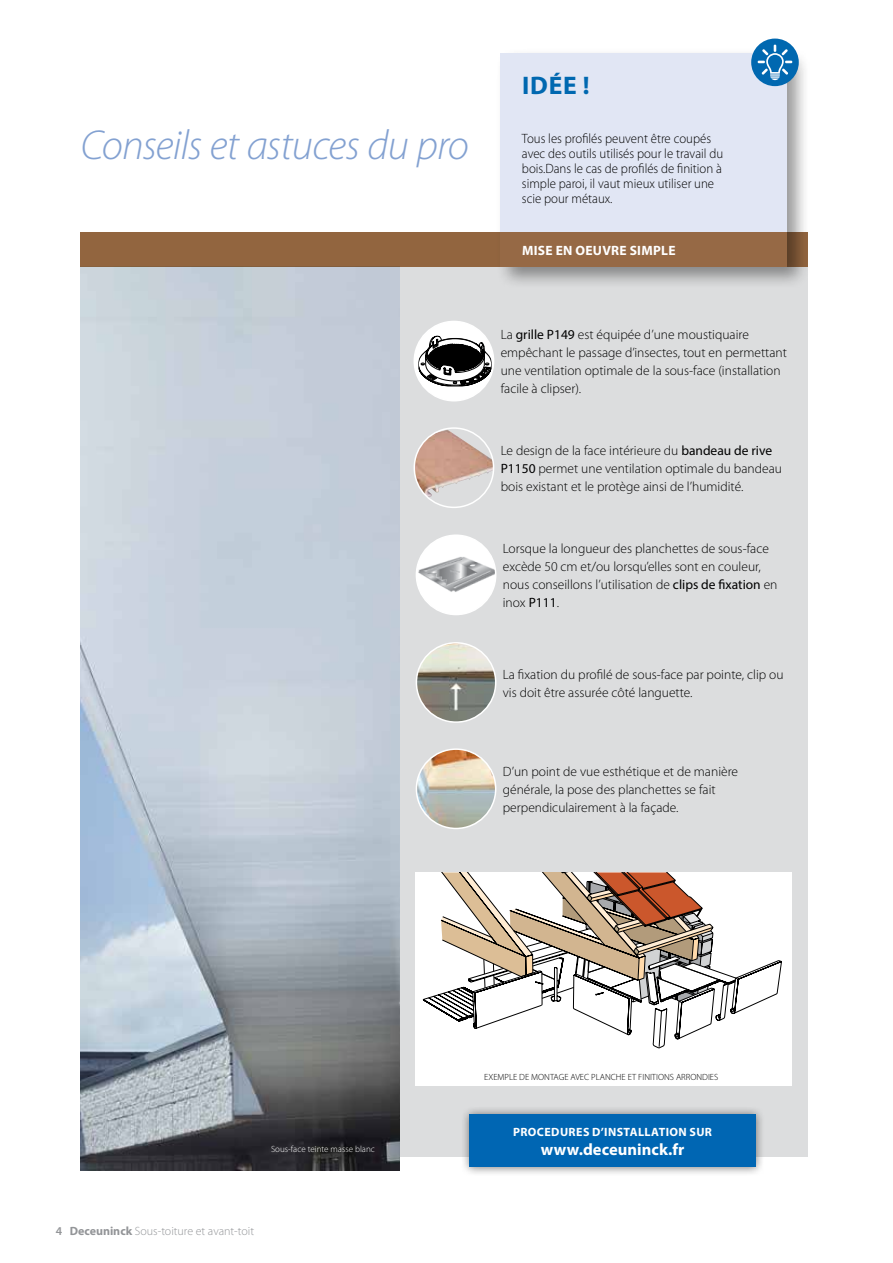
<style>
.page{position:relative;width:893px;height:1263px;background:#fff}
.page>*{position:absolute;margin:0;border:0;box-sizing:border-box;transform-origin:0 0}
.t1{font:italic 300 42px "Myriad Pro";letter-spacing:-.02em;color:#83a1d1}
.t2{font:700 25.5px "Myriad Pro";color:#0068b0}
.t3{font:700 16.5px "Myriad Pro";color:#fff}
.t4{font:300 13.5px/18px "Myriad Pro";color:#000}
.t5{font:300 13.5px/15px "Myriad Pro";color:#000;scale:.95 1}
.t6{font:700 13.5px "Myriad Pro";letter-spacing:.02em;color:#fff}
.t7{font:300 12px "Myriad Pro";color:#939598}
.t8{font:700 12px "Myriad Pro";letter-spacing:.035em;color:#fff}
.t9{font:300 9px "Myriad Pro";color:#000}
.t10{font:300 9px "Myriad Pro";color:#fff}
.s1{font-weight:400}
.s2{font-weight:600}
.s3{font-weight:700}
</style>
<div class="page">
<div style="left:81px;top:233px;width:727px;height:924px;background:#dcddde"></div>
<img style="left:81px;top:267px;width:318px;height:903px">
<div style="left:495px;top:48px;width:315px;height:242px;background:#000;opacity:.4"></div>
<div style="left:501px;top:54px;width:286px;height:213px;background:#e1e6f4"></div>
<div style="left:81px;top:233px;width:727px;height:34px;background:#92653f"></div>
<div style="left:461px;top:1105px;width:304px;height:71px;background:#000;opacity:.5"></div>
<div style="left:469px;top:1114px;width:287px;height:53px;background:#0066b3"></div>
<div style="left:751px;top:39px;width:48px;height:47px;background:#0068b0;border-radius:50%"></div>
<svg style="left:757px;top:44px;width:36px;height:36px"></svg>
<div style="left:416px;top:872px;width:376px;height:213px;background:#fff"></div>
<svg style="left:423px;top:960px;width:359px;height:52px"></svg>
<svg style="left:439px;top:872px;width:300px;height:176px"></svg>
<div style="left:414px;top:321px;width:80px;height:80px;background:#fff;border-radius:50%"></div>
<svg style="left:418px;top:336px;width:74px;height:50px"></svg>
<div style="left:414px;top:321px;width:80px;height:80px;border:2px solid #fff;border-radius:50%"></div>
<img style="left:414px;top:430px;width:80px;height:67px">
<div style="left:414px;top:427px;width:80px;height:81px;border:2px solid #fff;border-radius:50%"></div>
<div style="left:416px;top:535px;width:80px;height:79px;background:#fff;border-radius:50%"></div>
<img style="left:416px;top:552px;width:80px;height:42px">
<div style="left:416px;top:534px;width:80px;height:81px;border:2px solid #fff;border-radius:50%"></div>
<img style="left:416px;top:643px;width:80px;height:79px;border-radius:40px">
<div style="left:416px;top:642px;width:80px;height:81px;border:2px solid #fff;border-radius:50%"></div>
<img style="left:416px;top:749px;width:80px;height:79px;border-radius:40px">
<div style="left:416px;top:748px;width:80px;height:81px;border:2px solid #fff;border-radius:50%"></div>
<h1 class="t1" style="left:81px;top:123px;width:390px">Conseils et astuces du pro</h1>
<h2 class="t2" style="left:522px;top:69px;width:69px">IDéE !</h2>
<p class="t5" style="left:522px;top:131px;width:213px">Tous les profilés peuvent être coupés avec des outils utilisés pour le travail du bois.Dans le cas de profilés de finition à simple paroi, il vaut mieux utiliser une scie pour métaux.</p>
<p class="t6" style="left:522px;top:241px;width:155px">MISE EN OEUVRE SIMPLE</p>
<p class="t4" style="left:501px;top:325px;width:288px">La <span class="s1">grille P149</span> est équipée d’une moustiquaire empêchant le passage d’insectes, tout en permettant une ventilation optimale de la sous-face (installation facile à clipser).</p>
<p class="t4" style="left:501px;top:441px;width:283px">Le design de la face intérieure du <span class="s1">bandeau de rive<br>P1150</span> permet une ventilation optimale du bandeau bois existant et le protège ainsi de l’humidité.</p>
<p class="t4" style="left:503px;top:539px;width:276px">Lorsque la longueur des planchettes de sous-face excède 50 cm et/ou lorsqu’elles sont en couleur, nous conseillons l’utilisation de <span class="s1">clips de fixation</span> en inox <span class="s1">P111</span>.</p>
<p class="t4" style="left:503px;top:665px;width:282px">La fixation du profilé de sous-face par pointe, clip ou vis doit être assurée côté languette.</p>
<p class="t4" style="left:503px;top:762px;width:237px">D’un point de vue esthétique et de manière générale, la pose des planchettes se fait perpendiculairement à la façade.</p>
<p class="t10" style="left:271px;top:1143px;width:105px">Sous-face teinte masse blanc</p>
<p class="t7" style="left:56px;top:1224px;width:200px"><span class="s2">4</span> <span class="s3">Deceuninck</span> Sous-toiture et avant-toit</p>
<p class="t9" style="left:484px;top:1071px;width:236px">EXEMPLE DE MONTAGE AVEC PLANCHE ET FINITIONS ARRONDIES</p>
<p class="t8" style="left:513px;top:1124px;width:200px">PROCEDURES D’INSTALLATION SUR</p>
<p class="t3" style="left:541px;top:1138px;width:145px">www.deceuninck.fr</p>
</div>
